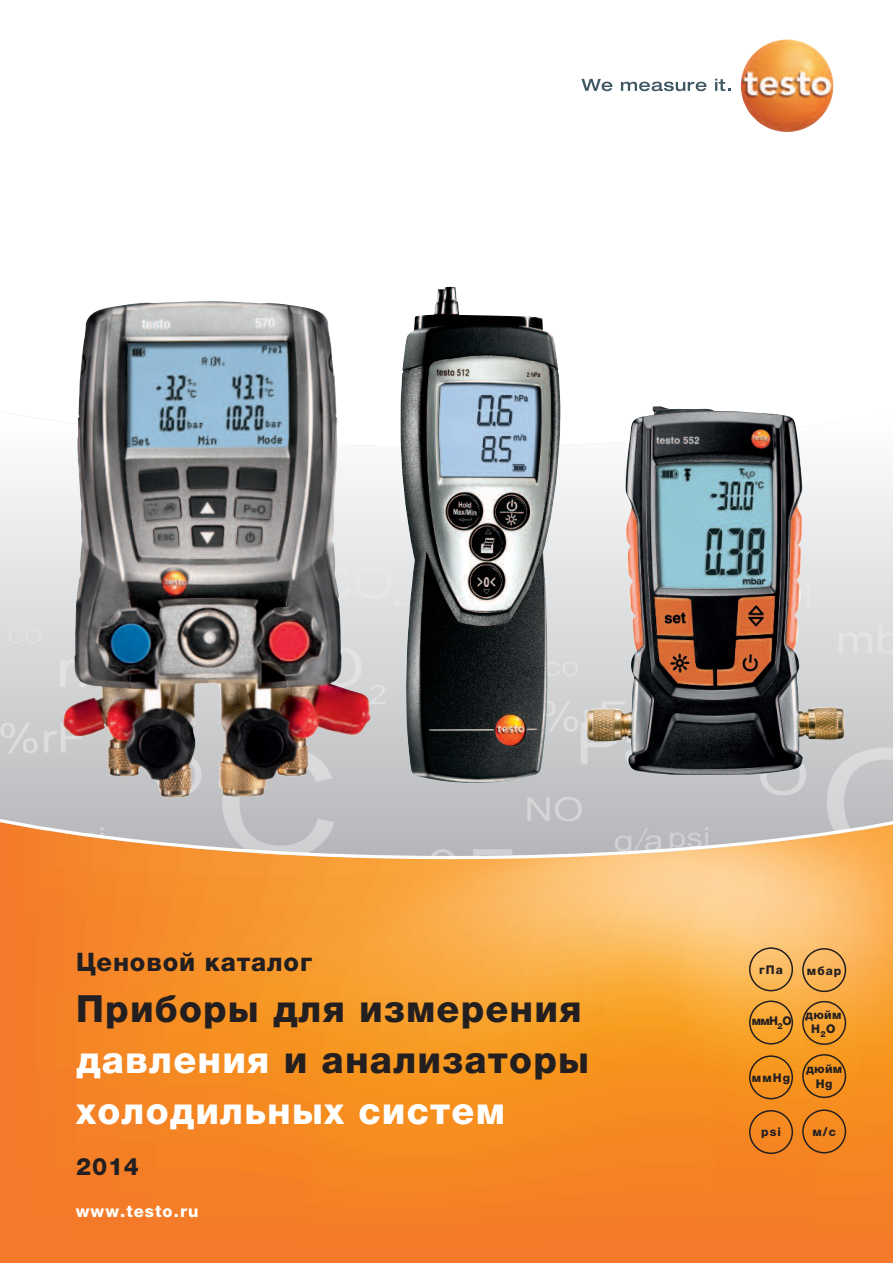
<style>
.page{position:relative;width:893px;height:1263px;background:#fff}
.page>*{position:absolute;margin:0;border:0;box-sizing:border-box;transform-origin:0 0}
.t1{font:800 37.5px/51px "Helvetica Neue LTW1 G";letter-spacing:.03em;color:#231f20}
.t2{font:800 25.5px "Helvetica Neue LTW1 G";letter-spacing:.03em;color:#231f20}
.t3{font:800 24px "Helvetica Neue LTW1 G";color:#231f20}
.t4{font:800 16.5px "Helvetica Neue LTW1 G";letter-spacing:.065em;color:#fff}
.t5{font:800 12px/14.4px "Helvetica Neue LTW1 G";letter-spacing:.09em;color:#231f20;text-align:center}
.s1{color:#fff}
</style>
<div class="page">
<img style="left:0;top:411px;width:893px;height:406px">
<img style="left:741px;top:40px;width:92px;height:92px;border-radius:50%">
<svg style="left:581px;top:79px;width:31px;height:12px"></svg>
<svg style="left:621px;top:82px;width:85px;height:9px"></svg>
<svg style="left:715px;top:79px;width:15px;height:12px"></svg>
<svg style="left:0;top:817px;width:893px;height:446px;background:#f2963c"></svg>
<svg style="left:749px;top:947px;width:44px;height:44px;background:#e5ac5b"></svg>
<svg style="left:749px;top:1000px;width:44px;height:44px;background:#e39930"></svg>
<svg style="left:749px;top:1055px;width:44px;height:44px;background:#e1881e"></svg>
<svg style="left:749px;top:1110px;width:44px;height:44px;background:#df7d20"></svg>
<svg style="left:802px;top:948px;width:44px;height:44px;background:#e4a655"></svg>
<svg style="left:802px;top:1001px;width:44px;height:44px;background:#e2962f"></svg>
<svg style="left:802px;top:1054px;width:44px;height:44px;background:#e0881e"></svg>
<svg style="left:802px;top:1109px;width:44px;height:44px;background:#e07e20"></svg>
<img style="left:63px;top:301px;width:308px;height:496px">
<img style="left:587px;top:406px;width:258px;height:369px">
<img style="left:401px;top:287px;width:160px;height:496px">
<p class="t2" style="left:76px;top:953px;width:237px">Ценовой каталог</p>
<p class="t1" style="left:76px;top:986px;width:514px">Приборы для измерения <span class="s1">давления</span> и анализаторы <span class="s1">холодильных систем</span></p>
<p class="t3" style="left:76px;top:1158px;width:64px">2014</p>
<p class="t4" style="left:76px;top:1205px;width:124px">www.testo.ru</p>
<p class="t5" style="left:759px;top:963px;width:25px">гПа</p>
<p class="t5" style="left:752px;top:1015px;width:42px">ммH<sub>2</sub>O</p>
<p class="t5" style="left:752px;top:1071px;width:40px">ммHg</p>
<p class="t5" style="left:761px;top:1126px;width:21px">psi</p>
<p class="t5" style="left:807px;top:964px;width:36px">мбар</p>
<p class="t5" style="left:805px;top:1008px;width:38px">дюйм<br>H<sub>2</sub>O</p>
<p class="t5" style="left:806px;top:1063px;width:38px">дюйм<br>Hg</p>
<p class="t5" style="left:812px;top:1125px;width:25px">м/с</p>
</div>
